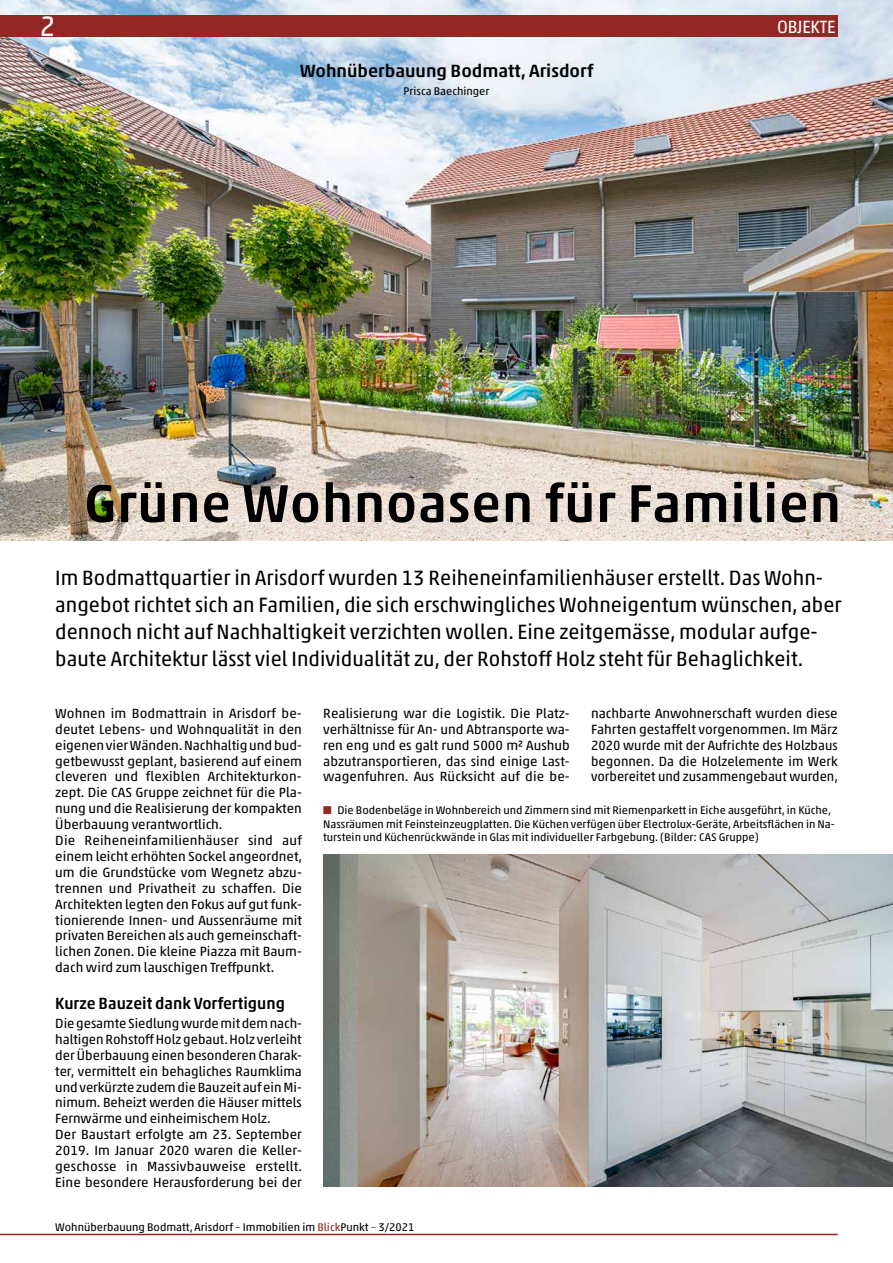
<style>
.page{position:relative;width:893px;height:1263px;background:#fff}
.page>*{position:absolute;margin:0;border:0;box-sizing:border-box;transform-origin:0 0}
.t1{font:500 54px "Akko Pro";letter-spacing:.015em;color:#000}
.t2{font:28.5px "Akko Pro";color:#fff}
.t3{font:21px/27px "Akko Pro";color:#000;scale:.96 1}
.t4{font:500 18px "Akko Pro";color:#000}
.t5{font:18px "Akko Pro";letter-spacing:-.01em;color:#fff;scale:.95 1}
.t6{font:500 16.5px "Akko Pro";color:#000}
.t7{font:13.5px/15.9px "Akko Pro";color:#000}
.t8{font:11.25px/13.5px "Akko Pro";color:#000}
.s1{color:#932723}
</style>
<div class="page">
<hr style="left:0;top:1234px;width:838px;height:1px;background:#932723">
<img style="left:0;top:0;width:893px;height:540px">
<div style="left:0;top:16px;width:838px;height:21px;background:#932723"></div>
<img style="left:323px;top:855px;width:570px;height:331px">
<h2 class="t2" style="left:40px;top:9px;width:17px">2</h2>
<h3 class="t5" style="left:777px;top:16px;width:63px">OBJEKTE</h3>
<h3 class="t4" style="left:300px;top:60px;width:295px">Wohnüberbauung Bodmatt, Arisdorf</h3>
<p class="t8" style="left:403px;top:84px;width:87px">Prisca Baechinger</p>
<h1 class="t1" style="left:84px;top:470px;width:758px">Grüne Wohnoasen für Familien</h1>
<p class="t3" style="left:55px;top:563px;width:821px">Im Bodmattquartier in Arisdorf wurden 13 Reiheneinfamilienhäuser erstellt. Das Wohn&shy;angebot richtet sich an Familien, die sich erschwingliches Wohneigentum wünschen, aber dennoch nicht auf Nachhaltigkeit verzichten wollen. Eine zeitgemässe, modular aufge&shy;baute Architektur lässt viel Individualität zu, der Rohstoff Holz steht für Behaglichkeit.</p>
<p class="t7" style="left:55px;top:705px;width:248px">Wohnen im Bodmattrain in Arisdorf be&shy;deutet Lebens- und Wohnqualität in den eigenen vier Wänden. Nachhaltig und bud&shy;getbewusst geplant, basierend auf einem cleveren und flexiblen Architekturkon&shy;zept. Die CAS Gruppe zeichnet für die Pla&shy;nung und die Realisierung der kompakten Überbauung verantwortlich.<br>Die Reiheneinfamilienhäuser sind auf einem leicht erhöhten Sockel angeordnet, um die Grundstücke vom Wegnetz abzu&shy;trennen und Privatheit zu schaffen. Die Architekten legten den Fokus auf gut funk&shy;tionierende Innen- und Aussenräume mit privaten Bereichen als auch gemeinschaft&shy;lichen Zonen. Die kleine Piazza mit Baum&shy;dach wird zum lauschigen Treffpunkt.</p>
<p class="t6" style="left:55px;top:993px;width:231px">Kurze Bauzeit dank Vorfertigung</p>
<p class="t7" style="left:55px;top:1015px;width:249px">Die gesamte Siedlung wurde mit dem nach&shy;haltigen Rohstoff Holz gebaut. Holz verleiht der Überbauung einen besonderen Charak&shy;ter, vermittelt ein behagliches Raumklima und verkürzte zudem die Bauzeit auf ein Mi&shy;nimum. Beheizt werden die Häuser mittels Fernwärme und einheimischem Holz.<br>Der Baustart erfolgte am 23. September 2019. Im Januar 2020 waren die Keller&shy;geschosse in Massivbauweise erstellt.<br>Eine besondere Herausforderung bei der</p>
<p class="t7" style="left:323px;top:705px;width:248px;text-align:justify">Realisierung war die Logistik. Die Platz&shy;verhältnisse für An- und Abtransporte wa&shy;ren eng und es galt rund 5000 m2 Aushub abzutransportieren, das sind einige Last&shy;wagenfuhren. Aus Rücksicht auf die be-</p>
<p class="t7" style="left:591px;top:705px;width:248px;text-align:justify">nachbarte Anwohnerschaft wurden diese Fahrten gestaffelt vorgenommen. Im März 2020 wurde mit der Aufrichte des Holzbaus begonnen. Da die Holzelemente im Werk vorbereitet und zusammengebaut wurden,</p>
<p class="t8" style="left:323px;top:803px;width:513px"><span class="s1">■</span> Die Bodenbeläge in Wohnbereich und Zimmern sind mit Riemenparkett in Eiche ausgeführt, in Küche,<br>Nassräumen mit Feinsteinzeugplatten. Die Küchen verfügen über Electrolux-Geräte, Arbeitsflächen in Na&shy;turstein und Küchenrückwände in Glas mit individueller Farbgebung. (Bilder: CAS Gruppe)</p>
<p class="t8" style="left:55px;top:1220px;width:361px">Wohnüberbauung Bodmatt, Arisdorf <span class="s1">–</span> Immobilien im <span class="s1">Blick</span>Punkt <span class="s1">–</span> 3/2021</p>
</div>
